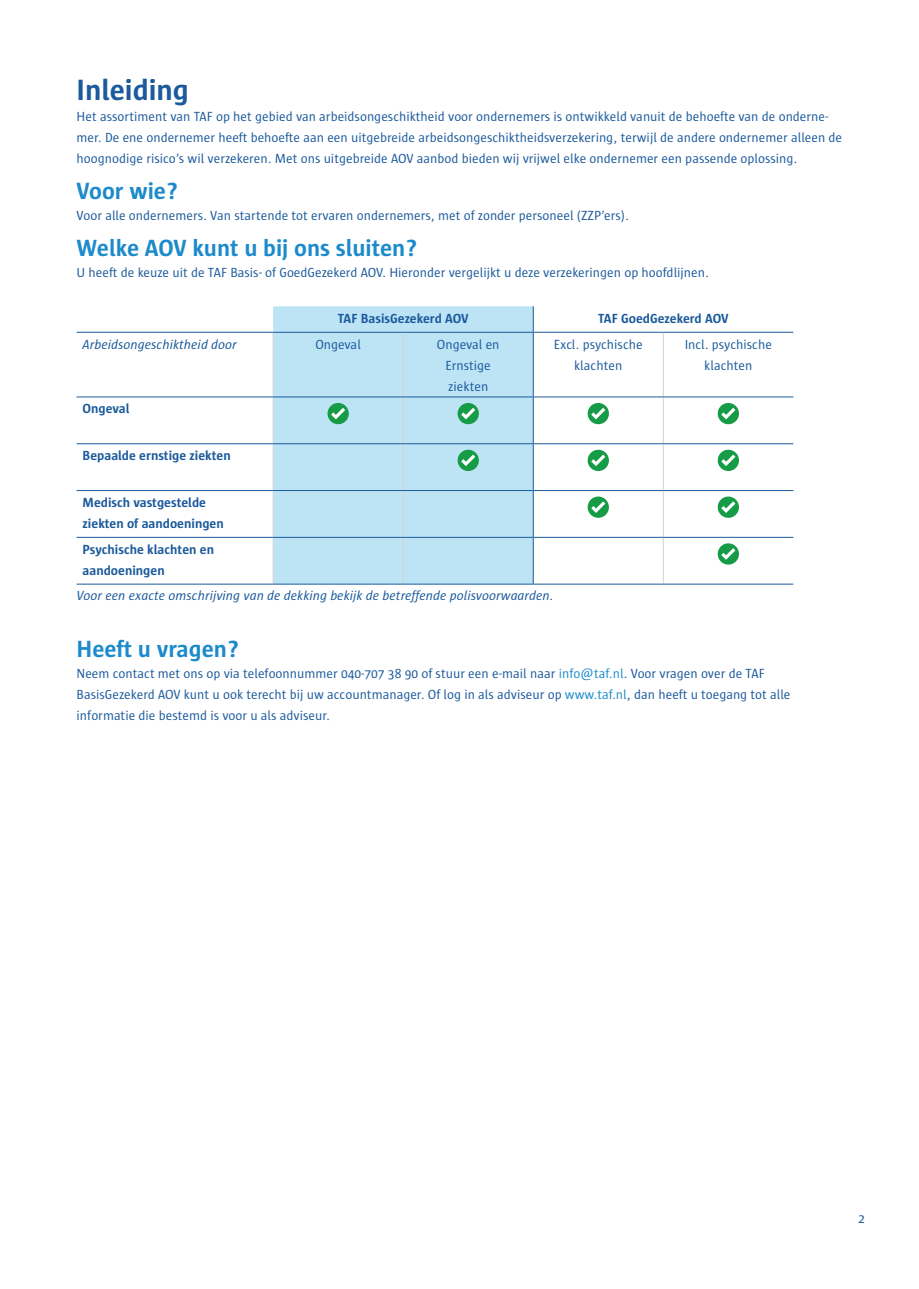
<style>
.page{position:relative;width:919px;height:1289px;background:#fff}
.page>*{position:absolute;margin:0;border:0;box-sizing:border-box;transform-origin:0 0}
.Hoofdkop_DB{font:700 30px "Sun";color:#1b5a9c}
.Kop_LB{font:700 24px "Sun";color:#1d8bcb}
.t1{font:13.5px/21px "Sun";color:#1b5a9c;text-align:center}
.t2{font:700 13.5px "Sun";color:#1b5a9c}
.t3{font:italic 13.5px "Sun";color:#1b5a9c}
.s1{color:#1d8bcb}
</style>
<div class="page">
<div style="left:273px;top:306px;width:260px;height:277px;background:#bde4f5"></div>
<hr style="left:273px;top:332px;width:1px;height:64px;background:#d1d2d4">
<hr style="left:273px;top:397px;width:1px;height:46px;background:#d1d2d4">
<hr style="left:273px;top:491px;width:1px;height:46px;background:#d1d2d4">
<hr style="left:273px;top:537px;width:1px;height:46px;background:#d1d2d4">
<hr style="left:273px;top:444px;width:1px;height:46px;background:#d1d2d4">
<hr style="left:663px;top:332px;width:1px;height:64px;background:#d1d2d4">
<hr style="left:663px;top:397px;width:1px;height:46px;background:#d1d2d4">
<hr style="left:663px;top:444px;width:1px;height:46px;background:#d1d2d4">
<hr style="left:663px;top:491px;width:1px;height:46px;background:#d1d2d4">
<hr style="left:663px;top:537px;width:1px;height:46px;background:#d1d2d4">
<hr style="left:403px;top:332px;width:1px;height:64px;background:#d1d2d4">
<hr style="left:403px;top:397px;width:1px;height:46px;background:#d1d2d4">
<hr style="left:403px;top:444px;width:1px;height:46px;background:#d1d2d4">
<hr style="left:403px;top:491px;width:1px;height:46px;background:#d1d2d4">
<hr style="left:403px;top:537px;width:1px;height:46px;background:#d1d2d4">
<svg style="left:533px;top:306px;width:1px;height:26px"></svg>
<hr style="left:273px;top:332px;width:130px;height:1px;background:#1b5a9c">
<hr style="left:403px;top:332px;width:130px;height:1px;background:#1b5a9c">
<hr style="left:533px;top:332px;width:1px;height:64px;background:#1b5a9c">
<hr style="left:533px;top:332px;width:130px;height:1px;background:#1b5a9c">
<hr style="left:663px;top:332px;width:130px;height:1px;background:#1b5a9c">
<hr style="left:273px;top:396px;width:130px;height:1px;background:#1b5a9c">
<hr style="left:403px;top:396px;width:130px;height:1px;background:#1b5a9c">
<hr style="left:533px;top:397px;width:1px;height:46px;background:#1b5a9c">
<hr style="left:533px;top:396px;width:130px;height:1px;background:#1b5a9c">
<hr style="left:663px;top:396px;width:130px;height:1px;background:#1b5a9c">
<hr style="left:77px;top:443px;width:196px;height:1px;background:#1b5a9c">
<hr style="left:273px;top:443px;width:130px;height:1px;background:#1b5a9c">
<hr style="left:403px;top:443px;width:130px;height:1px;background:#1b5a9c">
<hr style="left:533px;top:444px;width:1px;height:46px;background:#1b5a9c">
<hr style="left:533px;top:443px;width:130px;height:1px;background:#1b5a9c">
<hr style="left:663px;top:443px;width:130px;height:1px;background:#1b5a9c">
<hr style="left:77px;top:490px;width:196px;height:1px;background:#1b5a9c">
<hr style="left:273px;top:490px;width:130px;height:1px;background:#1b5a9c">
<hr style="left:403px;top:490px;width:130px;height:1px;background:#1b5a9c">
<hr style="left:533px;top:491px;width:1px;height:46px;background:#1b5a9c">
<hr style="left:533px;top:490px;width:130px;height:1px;background:#1b5a9c">
<hr style="left:663px;top:490px;width:130px;height:1px;background:#1b5a9c">
<hr style="left:77px;top:537px;width:196px;height:1px;background:#1b5a9c">
<hr style="left:77px;top:583px;width:196px;height:1px;background:#1b5a9c">
<hr style="left:273px;top:537px;width:130px;height:1px;background:#1b5a9c">
<hr style="left:273px;top:583px;width:130px;height:1px;background:#1b5a9c">
<hr style="left:403px;top:537px;width:130px;height:1px;background:#1b5a9c">
<hr style="left:403px;top:583px;width:130px;height:1px;background:#1b5a9c">
<hr style="left:533px;top:537px;width:1px;height:46px;background:#1b5a9c">
<hr style="left:533px;top:537px;width:130px;height:1px;background:#1b5a9c">
<hr style="left:533px;top:583px;width:130px;height:1px;background:#1b5a9c">
<hr style="left:663px;top:537px;width:130px;height:1px;background:#1b5a9c">
<hr style="left:663px;top:583px;width:130px;height:1px;background:#1b5a9c">
<hr style="left:77px;top:332px;width:196px;height:1px;background:#1b5a9c">
<hr style="left:77px;top:396px;width:196px;height:1px;background:#1b5a9c">
<div style="left:327px;top:403px;width:22px;height:21px;background:#169b47;border-radius:50%"></div>
<svg style="left:331px;top:408px;width:14px;height:11px"></svg>
<div style="left:457px;top:403px;width:22px;height:21px;background:#169b47;border-radius:50%"></div>
<svg style="left:461px;top:408px;width:14px;height:11px"></svg>
<div style="left:587px;top:403px;width:22px;height:21px;background:#169b47;border-radius:50%"></div>
<svg style="left:591px;top:408px;width:14px;height:11px"></svg>
<div style="left:717px;top:403px;width:22px;height:21px;background:#169b47;border-radius:50%"></div>
<svg style="left:721px;top:408px;width:14px;height:11px"></svg>
<div style="left:457px;top:450px;width:22px;height:21px;background:#169b47;border-radius:50%"></div>
<svg style="left:461px;top:454px;width:14px;height:12px"></svg>
<div style="left:587px;top:450px;width:22px;height:21px;background:#169b47;border-radius:50%"></div>
<svg style="left:591px;top:454px;width:14px;height:12px"></svg>
<div style="left:717px;top:450px;width:22px;height:21px;background:#169b47;border-radius:50%"></div>
<svg style="left:721px;top:454px;width:14px;height:12px"></svg>
<svg style="left:587px;top:496px;width:22px;height:22px"></svg>
<svg style="left:591px;top:501px;width:14px;height:12px"></svg>
<svg style="left:717px;top:496px;width:22px;height:22px"></svg>
<svg style="left:721px;top:501px;width:14px;height:12px"></svg>
<svg style="left:717px;top:543px;width:22px;height:21px"></svg>
<svg style="left:721px;top:548px;width:14px;height:11px"></svg>
<p class="Hoofdkop_DB" style="left:77px;top:73px;width:114px">Inleiding</p>
<p class="t1" style="left:77px;top:106px;width:767px;text-align:left">Het assortiment van TAF op het gebied van arbeidsongeschiktheid voor ondernemers is ontwikkeld vanuit de behoefte van de onderne&shy;mer. De ene ondernemer heeft behoefte aan een uitgebreide arbeidsongeschiktheidsverzekering, terwijl de andere ondernemer alleen de hoognodige risico’s wil verzekeren. Met ons uitgebreide AOV aanbod bieden wij vrijwel elke ondernemer een passende oplossing.</p>
<p class="Kop_LB" style="left:77px;top:177px;width:103px">Voor wie?</p>
<p class="t1" style="left:77px;top:205px;width:554px">Voor alle ondernemers. Van startende tot ervaren ondernemers, met of zonder personeel (ZZP’ers).</p>
<p class="Kop_LB" style="left:77px;top:234px;width:342px">Welke AOV kunt u bij ons sluiten?</p>
<p class="t1" style="left:77px;top:262px;width:634px">U heeft de keuze uit de TAF Basis- of GoedGezekerd AOV. Hieronder vergelijkt u deze verzekeringen op hoofdlijnen.</p>
<p class="t2" style="left:338px;top:311px;width:132px">TAF BasisGezekerd AOV</p>
<p class="t2" style="left:598px;top:311px;width:132px">TAF GoedGezekerd AOV</p>
<p class="t3" style="left:83px;top:337px;width:156px">Arbeidsongeschiktheid door</p>
<p class="t1" style="left:315px;top:334px;width:47px">Ongeval</p>
<p class="t1" style="left:437px;top:334px;width:64px">Ongeval en</p>
<p class="t1" style="left:445px;top:355px;width:47px">Ernstige</p>
<p class="t1" style="left:448px;top:376px;width:42px">ziekten</p>
<p class="t1" style="left:554px;top:334px;width:90px">Excl. psychische klachten</p>
<p class="t1" style="left:684px;top:334px;width:89px">Incl. psychische klachten</p>
<p class="t2" style="left:83px;top:401px;width:48px">Ongeval</p>
<p class="t2" style="left:83px;top:448px;width:150px">Bepaalde ernstige ziekten</p>
<p class="t2" style="left:83px;top:495px;width:125px">Medisch vastgestelde</p>
<p class="t2" style="left:83px;top:516px;width:143px">ziekten of aandoeningen</p>
<p class="t2" style="left:83px;top:542px;width:133px">Psychische klachten en</p>
<p class="t2" style="left:83px;top:563px;width:84px">aandoeningen</p>
<p class="t3" style="left:77px;top:587px;width:478px">Voor een exacte omschrijving van de dekking bekijk de betreffende polisvoorwaarden.</p>
<p class="Kop_LB" style="left:77px;top:635px;width:164px">Heeft u vragen?</p>
<p class="t1" style="left:77px;top:662px;width:689px">Neem contact met ons op via telefoonnummer 040-707 38 90 of stuur een e-mail naar <span class="s1">info@taf.nl</span>. Voor vragen over de TAF</p>
<p class="t1" style="left:77px;top:683px;width:715px">BasisGezekerd AOV kunt u ook terecht bij uw accountmanager. Of log in als adviseur op <span class="s1">www.taf.nl</span>, dan heeft u toegang tot alle</p>
<p class="t1" style="left:77px;top:704px;width:255px">informatie die bestemd is voor u als adviseur.</p>
<p class="t1" style="left:858px;top:1208px;width:8px">2</p>
</div>
